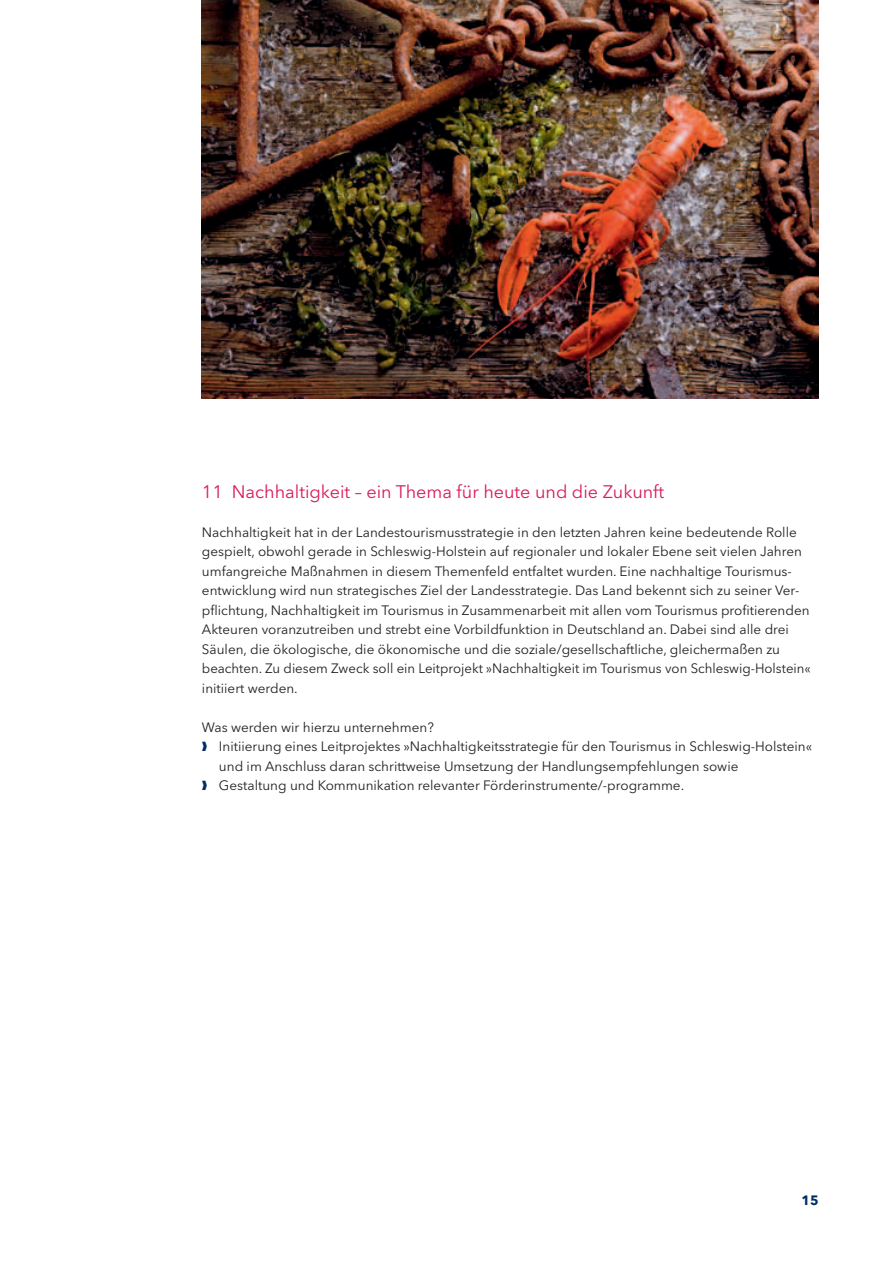
<style>
.page{position:relative;width:893px;height:1263px;background:#fff}
.page>*{position:absolute;margin:0;border:0;box-sizing:border-box;transform-origin:0 0}
.t1{font:18px "Avenir Next LT Pro";color:#d91b57}
.t2{font:13.5px/19.5px "Avenir Next LT Pro";color:#231f20}
.t3{font:700 13.5px "Avenir Next LT Pro";color:#002d66}
.s1{color:#002d66}
</style>
<div class="page">
<img style="left:202px;top:0;width:617px;height:399px">
<h1 class="t1" style="left:202px;top:481px;width:464px">11 Nachhaltigkeit – ein Thema für heute und die Zukunft</h1>
<p class="t2" style="left:202px;top:522px;width:610px">Nachhaltigkeit hat in der Landestourismusstrategie in den letzten Jahren keine bedeutende Rolle gespielt, obwohl gerade in Schleswig-Holstein auf regionaler und lokaler Ebene seit vielen Jahren umfangreiche Maßnahmen in diesem Themenfeld entfaltet wurden. Eine nachhaltige Tourismus&shy;entwicklung wird nun strategisches Ziel der Landesstrategie. Das Land bekennt sich zu seiner Ver&shy;pflichtung, Nachhaltigkeit im Tourismus in Zusammenarbeit mit allen vom Tourismus profitierenden Akteuren voranzutreiben und strebt eine Vorbildfunktion in Deutschland an. Dabei sind alle drei Säulen, die ökologische, die ökonomische und die soziale/gesellschaftliche, gleichermaßen zu beachten. Zu diesem Zweck soll ein Leitprojekt »Nachhaltigkeit im Tourismus von Schleswig-Holstein« initiiert werden.</p>
<p class="t2" style="left:202px;top:717px;width:233px">Was werden wir hierzu unternehmen?</p>
<p class="t2" style="left:202px;top:737px;width:612px"><span class="s1">❱</span> Initiierung eines Leitprojektes »Nachhaltigkeitsstrategie für den Tourismus in Schleswig-Holstein«</p>
<p class="t2" style="left:219px;top:756px;width:521px">und im Anschluss daran schrittweise Umsetzung der Handlungsempfehlungen sowie</p>
<p class="t2" style="left:202px;top:776px;width:484px"><span class="s1">❱</span> Gestaltung und Kommunikation relevanter Förderinstrumente/-programme.</p>
<p class="t3" style="left:801px;top:1192px;width:19px">15</p>
</div>
